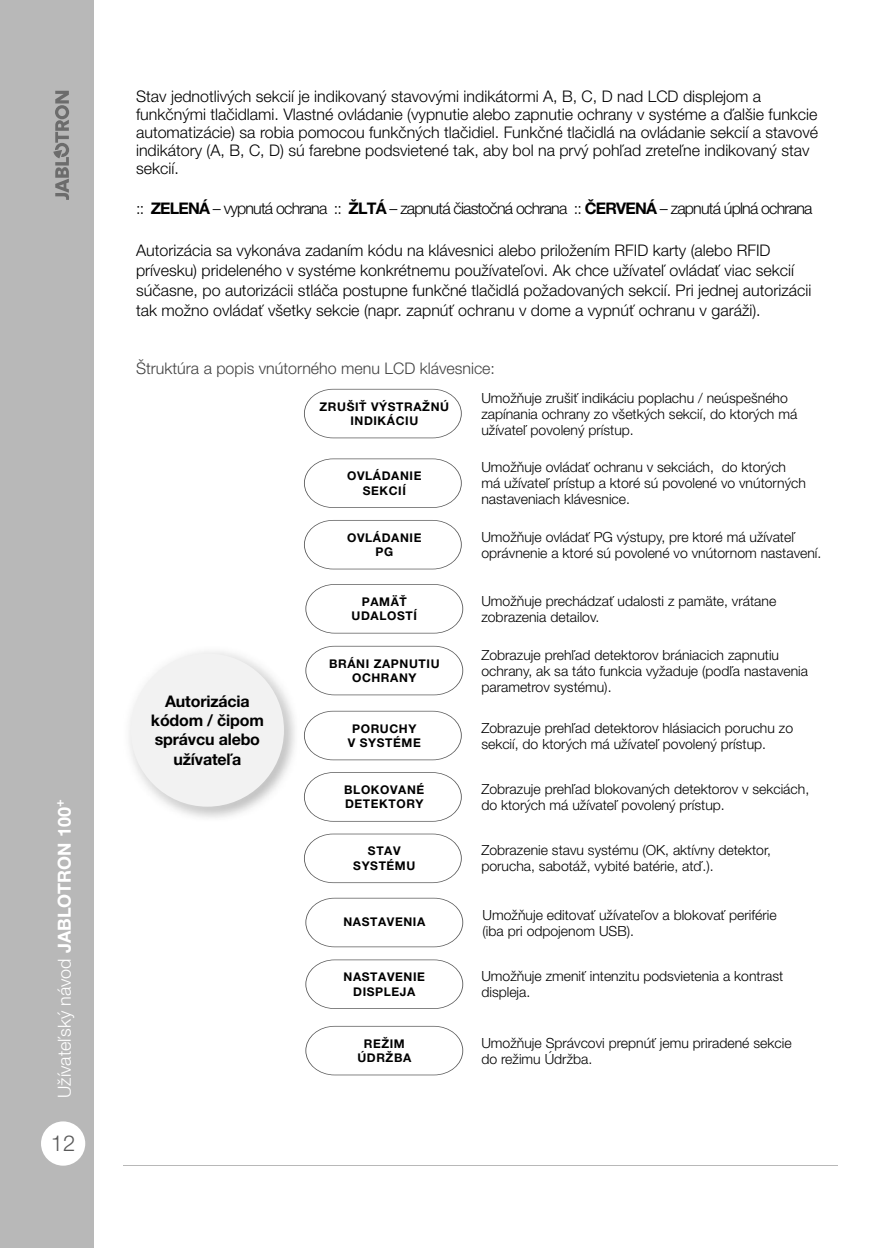
<style>
.page{position:relative;width:896px;height:1248px;background:#fff}
.page>*{position:absolute;margin:0;border:0;box-sizing:border-box;transform-origin:0 0}
.t1{font:300 22px "Helvetica Neue LT Pro";color:#595959}
.t2{font:300 18px "Helvetica Neue LT Pro";color:#fff}
.t3{font:300 16px/18px "Helvetica Neue LT Pro";color:#000}
.t4{font:300 16px "Helvetica Neue LT Pro";letter-spacing:-.05em;color:#000}
.t5{font:300 16px "Helvetica Neue LT Pro";color:#424242}
.t6{font:700 16px/19.2px "Helvetica Neue LT Pro";letter-spacing:-.01em;color:#000;text-align:center}
.t7{font:300 14px/16px "Helvetica Neue LT Pro";color:#000}
.t8{font:700 12px/14.4px "Helvetica Neue LT Pro";letter-spacing:.05em;color:#000;text-align:center}
.s1{font-weight:700}
</style>
<div class="page">
<div style="left:0;top:0;width:94px;height:1247px;background:#b8b8b8"></div>
<svg style="left:53px;top:91px;width:16px;height:109px"></svg>
<div style="left:41px;top:1121px;width:44px;height:44px;background:#fff;border-radius:50%"></div>
<svg style="left:304px;top:389px;width:158px;height:49px"></svg>
<img style="left:129px;top:651px;width:166px;height:167px">
<div style="left:131px;top:653px;width:153px;height:153px;background:#f2f2f2;border-radius:50%"></div>
<svg style="left:304px;top:458px;width:158px;height:50px"></svg>
<svg style="left:304px;top:520px;width:158px;height:49px"></svg>
<svg style="left:305px;top:584px;width:158px;height:49px"></svg>
<svg style="left:305px;top:645px;width:158px;height:50px"></svg>
<svg style="left:304px;top:710px;width:158px;height:50px"></svg>
<svg style="left:304px;top:772px;width:158px;height:49px"></svg>
<svg style="left:304px;top:833px;width:158px;height:50px"></svg>
<svg style="left:305px;top:897px;width:158px;height:50px"></svg>
<svg style="left:305px;top:959px;width:158px;height:49px"></svg>
<svg style="left:305px;top:1025px;width:158px;height:50px"></svg>
<p class="t2" style="left:58px;top:1097px;width:300px;rotate:-90deg">Užívateľský návod <span class="s1">JABLOTRON 100</span><sup>+</sup></p>
<h1 class="t1" style="left:51px;top:1135px;width:26px">12</h1>
<p class="t3" style="left:136px;top:89px;width:683px">Stav jednotlivých sekcií je indikovaný stavovými indikátormi A, B, C, D nad LCD displejom a funkčnými tlačidlami. Vlastné ovládanie (vypnutie alebo zapnutie ochrany v systéme a ďalšie funkcie automatizácie) sa robia pomocou funkčných tlačidiel. Funkčné tlačidlá na ovládanie sekcií a stavové indikátory (A, B, C, D) sú farebne podsvietené tak, aby bol na prvý pohľad zreteľne indikovaný stav sekcií.</p>
<p class="t4" style="left:136px;top:202px;width:678px">:: <span class="s1">ZELENÁ</span> – vypnutá ochrana :: <span class="s1">ŽLTÁ</span> – zapnutá čiastočná ochrana :: <span class="s1">ČERVENÁ</span> – zapnutá úplná ochrana</p>
<p class="t3" style="left:136px;top:242px;width:677px;line-height:20px">Autorizácia sa vykonáva zadaním kódu na klávesnici alebo priložením RFID karty (alebo RFID prívesku) prideleného v systéme konkrétnemu používateľovi. Ak chce užívateľ ovládať viac sekcií súčasne, po autorizácii stláča postupne funkčné tlačidlá požadovaných sekcií. Pri jednej autorizácii tak možno ovládať všetky sekcie (napr. zapnúť ochranu v dome a vypnúť ochranu v garáži).</p>
<p class="t5" style="left:136px;top:362px;width:360px">Štruktúra a popis vnútorného menu LCD klávesnice:</p>
<p class="t6" style="left:151px;top:693px;width:114px">Autorizácia kódom / čipom správcu alebo užívateľa</p>
<p class="t8" style="left:319px;top:400px;width:131px">ZRUŠIŤ VÝSTRAŽNÚ<br>INDIKÁCIU</p>
<p class="t8" style="left:347px;top:470px;width:76px">OVLÁDANIE<br>SEKCIÍ</p>
<p class="t8" style="left:347px;top:531px;width:76px">OVLÁDANIE<br>PG</p>
<p class="t8" style="left:352px;top:596px;width:67px">PAMÄŤ<br>UDALOSTÍ</p>
<p class="t8" style="left:329px;top:657px;width:112px">BRÁNI ZAPNUTIU<br>OCHRANY</p>
<p class="t8" style="left:348px;top:722px;width:75px">PORUCHY<br>V SYSTÉME</p>
<p class="t8" style="left:344px;top:784px;width:82px;text-align:left">BLOKOVANÉ<br>DETEKTORY</p>
<p class="t8" style="left:353px;top:845px;width:64px">STAV<br>SYSTÉMU</p>
<p class="t8" style="left:343px;top:916px;width:83px">NASTAVENIA</p>
<p class="t8" style="left:344px;top:971px;width:83px">NASTAVENIE<br>DISPLEJA</p>
<p class="t8" style="left:357px;top:1037px;width:55px">REŽIM<br>ÚDRŽBA</p>
<p class="t7" style="left:481px;top:391px;width:317px">Umožňuje zrušiť indikáciu poplachu / neúspešného zapínania ochrany zo všetkých sekcií, do ktorých má užívateľ povolený prístup.</p>
<p class="t7" style="left:481px;top:461px;width:326px">Umožňuje ovládať ochranu v sekciách, do ktorých má užívateľ prístup a ktoré sú povolené vo vnútorných nastaveniach klávesnice.</p>
<p class="t7" style="left:481px;top:530px;width:341px">Umožňuje ovládať PG výstupy, pre ktoré má užívateľ oprávnenie a ktoré sú povolené vo vnútornom nastavení.</p>
<p class="t7" style="left:481px;top:594px;width:296px">Umožňuje prechádzať udalosti z pamäte, vrátane zobrazenia detailov.</p>
<p class="t7" style="left:481px;top:648px;width:328px">Zobrazuje prehľad detektorov brániacich zapnutiu ochrany, ak sa táto funkcia vyžaduje (podľa nastavenia parametrov systému).</p>
<p class="t7" style="left:481px;top:721px;width:313px">Zobrazuje prehľad detektorov hlásiacich poruchu zo sekcií, do ktorých má užívateľ povolený prístup.</p>
<p class="t7" style="left:481px;top:782px;width:329px">Zobrazuje prehľad blokovaných detektorov v sekciách, do ktorých má užívateľ povolený prístup.</p>
<p class="t7" style="left:481px;top:844px;width:291px">Zobrazenie stavu systému (OK, aktívny detektor, porucha, sabotáž, vybité batérie, atď.).</p>
<p class="t7" style="left:482px;top:908px;width:295px">Umožňuje editovať užívateľov a blokovať periférie (iba pri odpojenom USB).</p>
<p class="t7" style="left:481px;top:969px;width:303px">Umožňuje zmeniť intenzitu podsvietenia a kontrast displeja.</p>
<p class="t7" style="left:481px;top:1036px;width:312px">Umožňuje Správcovi prepnúť jemu priradené sekcie do režimu Údržba.</p>
</div>
